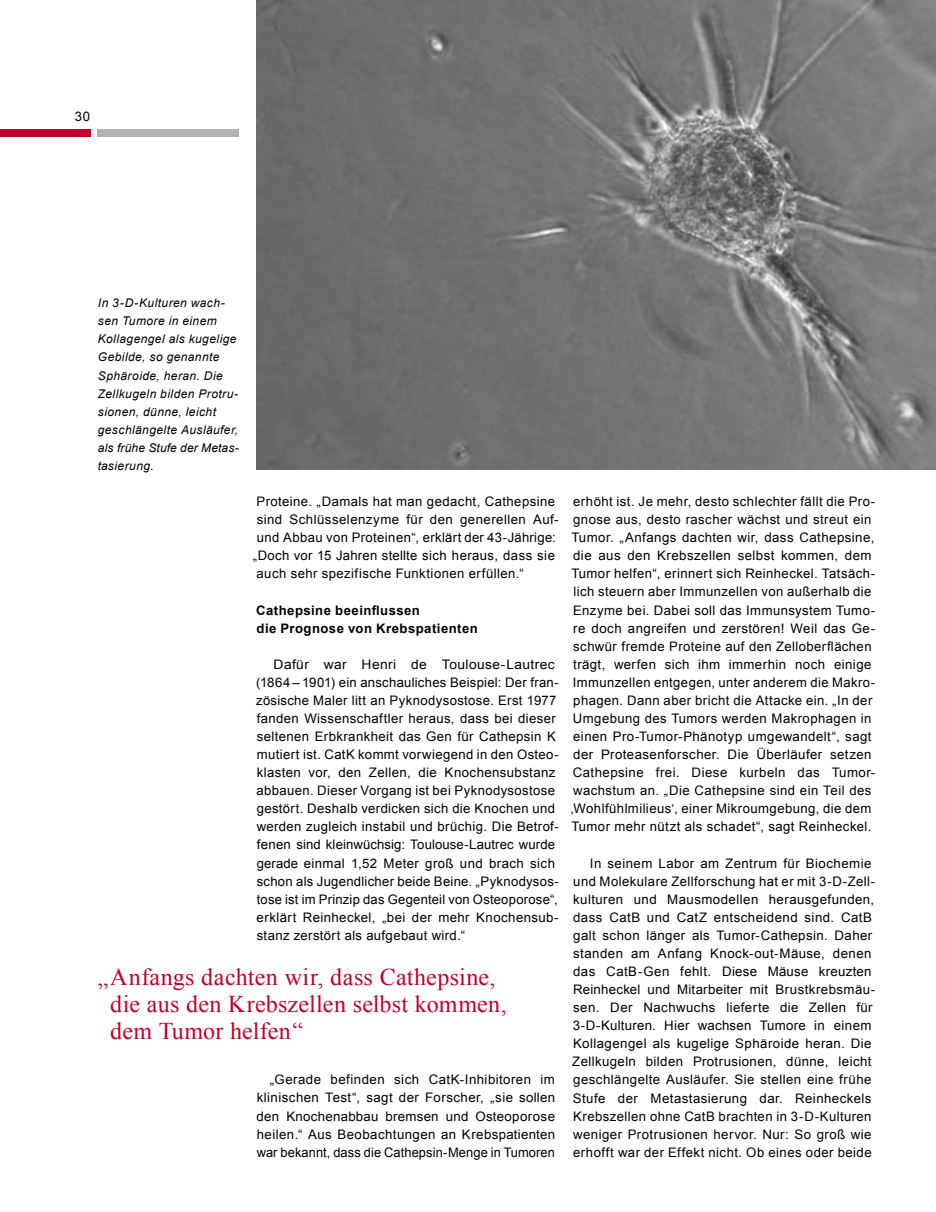
<style>
.page{position:relative;width:936px;height:1212px;background:#fff}
.page>*{position:absolute;margin:0;border:0;box-sizing:border-box;transform-origin:0 0}
.t1{font:24px/27px "Times New Roman";letter-spacing:.01em;color:#c00028}
.t2{font:13.2px/18px "Arial";letter-spacing:.03em;color:#000}
.t3{font:13.2px/18px "Arial";letter-spacing:.03em;color:#000;scale:1.05 1}
.t4{font:700 13.2px/18px "Arial";letter-spacing:.035em;color:#000}
.t5{font:italic 12px/18px "Arial";letter-spacing:.035em;color:#000}
</style>
<div class="page">
<img style="left:256px;top:0;width:679px;height:470px">
<div style="left:0;top:129px;width:90px;height:8px;background:#c00028"></div>
<div style="left:98px;top:129px;width:141px;height:8px;background:#b1b3b4"></div>
<p class="t2" style="left:75px;top:107px;width:17px">30</p>
<p class="t5" style="left:98px;top:294px;width:142px">In 3-D-Kulturen wach&shy;sen Tumore in einem<br>Kollagengel als kugelige<br>Gebilde, so genannte<br>Sphäroide, heran. Die<br>Zellkugeln bilden Protru&shy;sionen, dünne, leicht geschlängelte Ausläufer, als frühe Stufe der Metas&shy;tasierung.</p>
<p class="t2" style="left:256px;top:492px;width:300px">Proteine. „Damals hat man gedacht, Cathepsine</p>
<p class="t2" style="left:257px;top:511px;width:303px">sind Schlüsselenzyme für den generellen Auf-</p>
<p class="t2" style="left:257px;top:529px;width:300px">und Abbau von Proteinen“, erklärt der 43-Jährige:</p>
<p class="t2" style="left:253px;top:547px;width:304px">„Doch vor 15 Jahren stellte sich heraus, dass sie</p>
<p class="t2" style="left:256px;top:565px;width:269px">auch sehr spezifische Funktionen erfüllen.“</p>
<p class="t4" style="left:256px;top:601px;width:223px">Cathepsine beeinflussen<br>die Prognose von Krebspatienten</p>
<p class="t3" style="left:256px;top:655px;width:290px;text-indent:17px">Dafür war Henri de Toulouse-Lautrec (1864 – 1901) ein anschauliches Beispiel: Der fran&shy;zösische Maler litt an Pyknodysostose. Erst 1977 fanden Wissenschaftler heraus, dass bei dieser seltenen Erbkrankheit das Gen für Cathepsin K mutiert ist. CatK kommt vorwiegend in den Osteo&shy;klasten vor, den Zellen, die Knochensubstanz abbauen. Dieser Vorgang ist bei Pyknodysostose gestört. Deshalb verdicken sich die Knochen und werden zugleich instabil und brüchig. Die Betrof&shy;fenen sind kleinwüchsig: Toulouse-Lautrec wurde gerade einmal 1,52 Meter groß und brach sich schon als Jugendlicher beide Beine. „Pyknodysos&shy;tose ist im Prinzip das Gegenteil von Osteoporose“, erklärt Reinheckel, „bei der mehr Knochensub&shy;stanz zerstört als aufgebaut wird.“</p>
<h1 class="t1" style="left:110px;top:962px;width:398px;text-indent:-12px">„ Anfangs dachten wir, dass Cathepsine, die aus den Krebszellen selbst kommen, dem Tumor helfen“</h1>
<p class="t2" style="left:256px;top:1071px;width:300px;text-align:justify;text-indent:13px">„Gerade befinden sich CatK-Inhibitoren im klinischen Test“, sagt der Forscher, „sie sollen den Knochenabbau bremsen und Osteoporose heilen.“ Aus Beobachtungen an Krebspatienten war bekannt, dass die Cathepsin-Menge in Tumoren</p>
<p class="t2" style="left:570px;top:492px;width:306px">erhöht ist. Je mehr, desto schlechter fällt die Pro&shy;gnose aus, desto rascher wächst und streut ein Tumor. „Anfangs dachten wir, dass Cathepsine, die aus den Krebszellen selbst kommen, dem Tumor helfen“, erinnert sich Reinheckel. Tatsäch&shy;lich steuern aber Immunzellen von außerhalb die Enzyme bei. Dabei soll das Immunsystem Tumo&shy;re doch angreifen und zerstören! Weil das Ge&shy;schwür fremde Proteine auf den Zelloberflächen trägt, werfen sich ihm immerhin noch einige Immunzellen entgegen, unter anderem die Makro&shy;phagen. Dann aber bricht die Attacke ein. „In der Umgebung des Tumors werden Makrophagen in einen Pro-Tumor-Phänotyp umgewandelt“, sagt der Proteasenforscher. Die Überläufer setzen Cathepsine frei. Diese kurbeln das Tumor&shy;wachstum an. „Die Cathepsine sind ein Teil des ‚Wohlfühlmilieus‘, einer Mikroumgebung, die dem Tumor mehr nützt als schadet“, sagt Reinheckel.</p>
<p class="t2" style="left:572px;top:854px;width:304px;text-indent:18px">In seinem Labor am Zentrum für Biochemie und Molekulare Zellforschung hat er mit 3-D-Zell&shy;kulturen und Mausmodellen herausgefunden, dass CatB und CatZ entscheidend sind. CatB galt schon länger als Tumor-Cathepsin. Daher standen am Anfang Knock-out-Mäuse, denen das CatB-Gen fehlt. Diese Mäuse kreuzten Reinheckel und Mitarbeiter mit Brustkrebsmäu&shy;sen. Der Nachwuchs lieferte die Zellen für 3-D-Kulturen. Hier wachsen Tumore in einem Kollagengel als kugelige Sphäroide heran. Die Zellkugeln bilden Protrusionen, dünne, leicht geschlängelte Ausläufer. Sie stellen eine frühe Stufe der Metastasierung dar. Reinheckels Krebszellen ohne CatB brachten in 3-D-Kulturen weniger Protrusionen hervor. Nur: So groß wie erhofft war der Effekt nicht. Ob eines oder beide</p>
</div>
